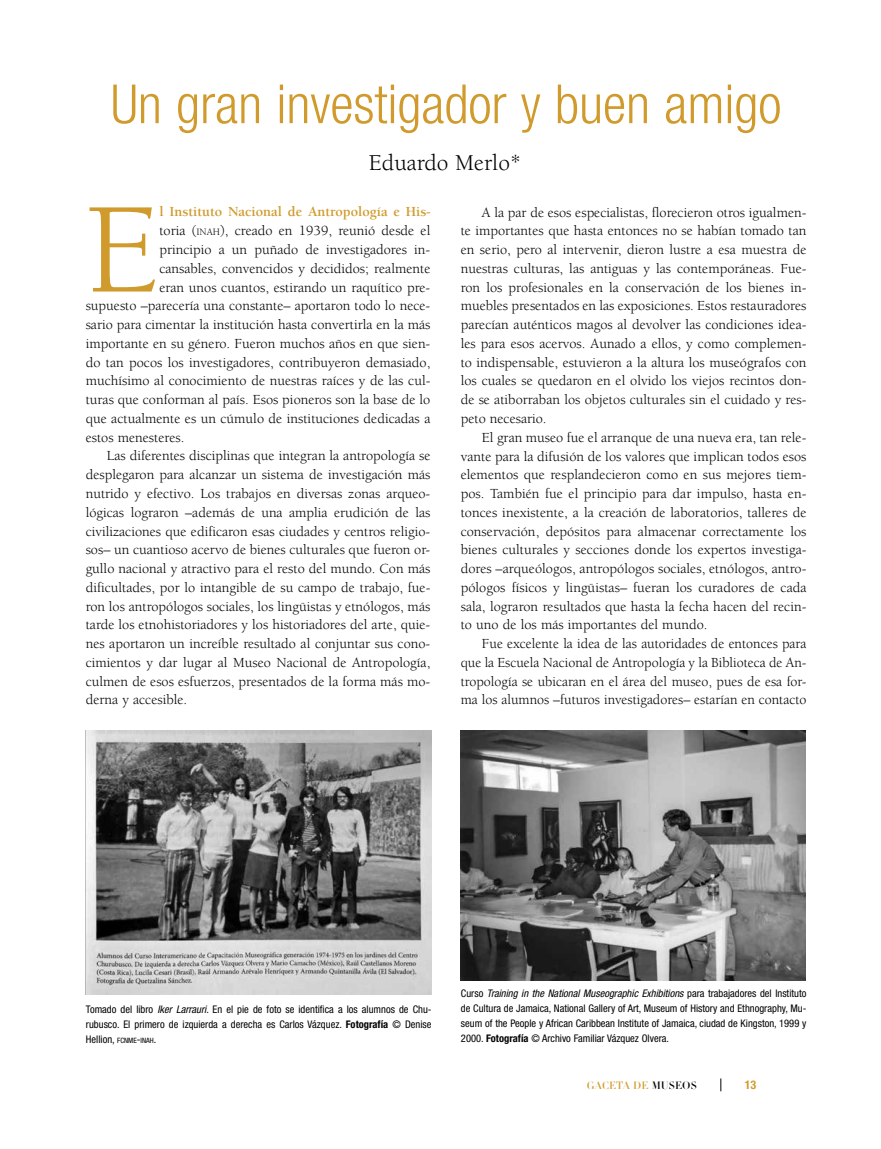
<style>
.page{position:relative;width:881px;height:1149px;background:#fff}
.page>*{position:absolute;margin:0;border:0;box-sizing:border-box;transform-origin:0 0}
.t1{font:132.3px "Berkeley Std";color:#d09b2c}
.t2{font:300 condensed 54px "Helvetica Neue LT Std";color:#d09b2c}
.t3{font:23.25px "Berkeley Std";color:#000}
.t4{font:14.25px/18.8px "Berkeley Std";color:#000;text-align:justify}
.t5{font:700 14.25px "Berkeley Std";color:#d09b2c}
.t6{font:700 condensed 12px "Helvetica Neue LT Std";color:#d09b2c}
.t7{font:condensed 10.5px/15px "Helvetica Neue LT Std";color:#000;text-align:justify}
.t8{font:10.5px "Didot LT Std Headline";color:#d09b2c}
.s1{font-size:10.05px}
.s2{font-style:italic}
.s3{font-weight:700}
.s4{font-size:7.35px}
.s5{font-style:inherit}
.s6{color:#000}
</style>
<div class="page">
<svg style="left:720px;top:1078px;width:1px;height:12px"></svg>
<img style="left:86px;top:730px;width:345px;height:264px">
<img style="left:460px;top:730px;width:345px;height:249px">
<h2 class="t2" style="left:111px;top:73px;width:671px">Un gran investigador y buen amigo</h2>
<h3 class="t3" style="left:369px;top:150px;width:154px">Eduardo Merlo*</h3>
<h1 class="t1" style="left:86px;top:179px;width:75px">E</h1>
<p class="t5" style="left:159px;top:204px;width:272px">l Instituto Nacional de Antropología e His-</p>
<p class="t4" style="left:460px;top:203px;width:347px;text-indent:21px">A la par de esos especialistas, florecieron otros igualmen&shy;te importantes que hasta entonces no se habían tomado tan en serio, pero al intervenir, dieron lustre a esa muestra de nuestras culturas, las antiguas y las contemporáneas. Fue&shy;ron los profesionales en la conservación de los bienes in&shy;muebles presentados en las exposiciones. Estos restauradores parecían auténticos magos al devolver las condiciones idea&shy;les para esos acervos. Aunado a ellos, y como complemen&shy;to indispensable, estuvieron a la altura los museógrafos con los cuales se quedaron en el olvido los viejos recintos don&shy;de se atiborraban los objetos culturales sin el cuidado y res&shy;peto necesario.</p>
<p class="t4" style="left:460px;top:428px;width:347px;text-indent:21px">El gran museo fue el arranque de una nueva era, tan rele&shy;vante para la difusión de los valores que implican todos esos elementos que resplandecieron como en sus mejores tiem&shy;pos. También fue el principio para dar impulso, hasta en&shy;tonces inexistente, a la creación de laboratorios, talleres de conservación, depósitos para almacenar correctamente los bienes culturales y secciones donde los expertos investiga&shy;dores –arqueólogos, antropólogos sociales, etnólogos, antro&shy;pólogos físicos y lingüistas– fueran los curadores de cada sala, lograron resultados que hasta la fecha hacen del recin&shy;to uno de los más importantes del mundo.</p>
<p class="t4" style="left:460px;top:634px;width:347px;text-indent:21px">Fue excelente la idea de las autoridades de entonces para que la Escuela Nacional de Antropología y la Biblioteca de An&shy;tropología se ubicaran en el área del museo, pues de esa for&shy;ma los alumnos –futuros investigadores– estarían en contacto</p>
<p class="t4" style="left:159px;top:221px;width:272px">toria (<span class="s1">inah</span>), creado en 1939, reunió desde el</p>
<p class="t4" style="left:159px;top:240px;width:272px">principio a un puñado de investigadores in-</p>
<p class="t4" style="left:159px;top:259px;width:272px">cansables, convencidos y decididos; realmente</p>
<p class="t4" style="left:159px;top:278px;width:272px">eran unos cuantos, estirando un raquítico pre-</p>
<p class="t4" style="left:86px;top:296px;width:346px">supuesto –parecería una constante– aportaron todo lo nece-</p>
<p class="t4" style="left:86px;top:315px;width:346px">sario para cimentar la institución hasta convertirla en la más</p>
<p class="t4" style="left:86px;top:334px;width:346px">importante en su género. Fueron muchos años en que sien-</p>
<p class="t4" style="left:86px;top:353px;width:346px">do tan pocos los investigadores, contribuyeron demasiado,</p>
<p class="t4" style="left:86px;top:371px;width:346px">muchísimo al conocimiento de nuestras raíces y de las cul-</p>
<p class="t4" style="left:86px;top:390px;width:346px">turas que conforman al país. Esos pioneros son la base de lo</p>
<p class="t4" style="left:86px;top:409px;width:346px">que actualmente es un cúmulo de instituciones dedicadas a</p>
<p class="t4" style="left:86px;top:428px;width:100px">estos menesteres.</p>
<p class="t4" style="left:107px;top:446px;width:325px">Las diferentes disciplinas que integran la antropología se</p>
<p class="t4" style="left:86px;top:465px;width:346px">desplegaron para alcanzar un sistema de investigación más</p>
<p class="t4" style="left:86px;top:484px;width:346px">nutrido y efectivo. Los trabajos en diversas zonas arqueo-</p>
<p class="t4" style="left:86px;top:503px;width:346px">lógicas lograron –además de una amplia erudición de las</p>
<p class="t4" style="left:86px;top:521px;width:346px">civilizaciones que edificaron esas ciudades y centros religio-</p>
<p class="t4" style="left:86px;top:540px;width:346px">sos– un cuantioso acervo de bienes culturales que fueron or-</p>
<p class="t4" style="left:86px;top:559px;width:346px">gullo nacional y atractivo para el resto del mundo. Con más</p>
<p class="t4" style="left:86px;top:578px;width:346px">dificultades, por lo intangible de su campo de trabajo, fue-</p>
<p class="t4" style="left:86px;top:597px;width:346px">ron los antropólogos sociales, los lingüistas y etnólogos, más</p>
<p class="t4" style="left:86px;top:615px;width:346px">tarde los etnohistoriadores y los historiadores del arte, quie-</p>
<p class="t4" style="left:86px;top:634px;width:346px">nes aportaron un increíble resultado al conjuntar sus cono-</p>
<p class="t4" style="left:86px;top:653px;width:346px">cimientos y dar lugar al Museo Nacional de Antropología,</p>
<p class="t4" style="left:86px;top:672px;width:346px">culmen de esos esfuerzos, presentados de la forma más mo-</p>
<p class="t4" style="left:86px;top:690px;width:103px">derna y accesible.</p>
<p class="t7" style="left:86px;top:1001px;width:347px">Tomado del libro <span class="s2">Iker Larrauri</span>. En el pie de foto se identifica a los alumnos de Chu&shy;rubusco. El primero de izquierda a derecha es Carlos Vázquez. <span class="s3">Fotografía</span> © Denise Hellion, <span class="s4">FCNME</span><span class="s5">-</span><span class="s4">INAH</span>.</p>
<p class="t7" style="left:461px;top:985px;width:347px">Curso <span class="s2">Training in the National Museographic Exhibitions</span> para trabajadores del Instituto de Cultura de Jamaica, National Gallery of Art, Museum of History and Ethnography, Mu&shy;seum of the People y African Caribbean Institute of Jamaica, ciudad de Kingston, 1999 y 2000. <span class="s3">Fotografía</span> © Archivo Familiar Vázquez Olvera.</p>
<p class="t8" style="left:586px;top:1078px;width:111px">GACETA DE <span class="s6">MUSEOS</span></p>
<p class="t6" style="left:744px;top:1077px;width:13px">13</p>
</div>
